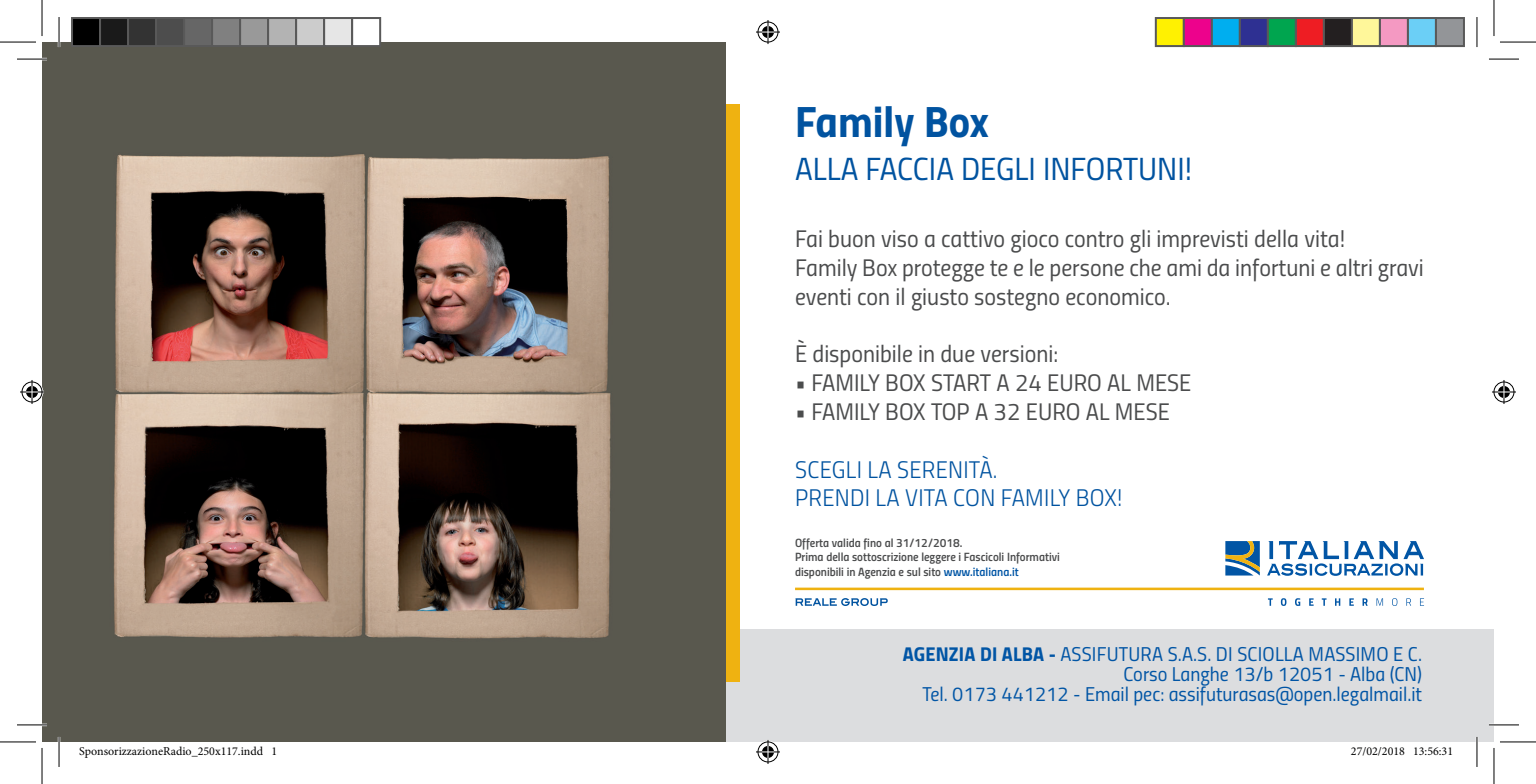
<style>
.page{position:relative;width:1536px;height:784px;background:#fff}
.page>*{position:absolute;margin:0;border:0;box-sizing:border-box;transform-origin:0 0}
.t1{font:44px "Titillium Bold Upright";color:#0153a0}
.t2{font:32px "Titillium Regular Upright";color:#0153a0}
.t3{font:24px/28.8px "Titillium Regular Upright";color:#4b4c4d}
.t4{font:24px "Titillium Light Upright";letter-spacing:.01em;color:#0153a0}
.t5{font:20px "Titillium Regular Upright";color:#0155a5}
.t6{font:12px "Titillium Semibold Upright";color:#4b4c4d}
.t7{font:12px "Minion Pro";color:#000}
.s1{color:#0155a5}
.s2{font-family:"Titillium Bold Upright"}
</style>
<div class="page">
<div style="left:618px;top:628px;width:875px;height:113px;background:#dcdddf"></div>
<hr style="left:795px;top:587px;width:628px;height:2px;background:#efb211">
<svg style="left:1225px;top:541px;width:34px;height:34px"></svg>
<svg style="left:1267px;top:541px;width:156px;height:34px"></svg>
<svg style="left:795px;top:598px;width:92px;height:7px"></svg>
<svg style="left:1268px;top:598px;width:155px;height:7px"></svg>
<div style="left:725px;top:104px;width:14px;height:577px;background:#efb211"></div>
<img style="left:42px;top:42px;width:683px;height:699px">
<hr style="left:17px;top:58px;width:30px;height:2px;background:#fff">
<hr style="left:17px;top:723px;width:30px;height:2px;background:#fff">
<hr style="left:1488px;top:723px;width:30px;height:2px;background:#fff">
<hr style="left:58px;top:17px;width:2px;height:30px;background:#fff">
<hr style="left:58px;top:736px;width:2px;height:30px;background:#fff">
<hr style="left:1475px;top:736px;width:3px;height:30px;background:#fff">
<hr style="left:17px;top:59px;width:30px;height:1px;background:#000">
<hr style="left:1488px;top:59px;width:30px;height:1px;background:#000">
<hr style="left:17px;top:724px;width:30px;height:1px;background:#000">
<hr style="left:1488px;top:724px;width:30px;height:1px;background:#000">
<hr style="left:59px;top:17px;width:1px;height:30px;background:#000">
<hr style="left:59px;top:736px;width:1px;height:30px;background:#000">
<hr style="left:1476px;top:17px;width:1px;height:30px;background:#000">
<hr style="left:1476px;top:736px;width:1px;height:30px;background:#000">
<hr style="left:0;top:42px;width:36px;height:1px;background:#000">
<hr style="left:1499px;top:42px;width:36px;height:1px;background:#000">
<hr style="left:0;top:741px;width:36px;height:1px;background:#000">
<hr style="left:1499px;top:741px;width:36px;height:1px;background:#000">
<hr style="left:42px;top:0;width:1px;height:36px;background:#000">
<hr style="left:42px;top:747px;width:1px;height:36px;background:#000">
<hr style="left:1493px;top:0;width:1px;height:36px;background:#000">
<hr style="left:1493px;top:747px;width:1px;height:36px;background:#000">
<svg style="left:756px;top:20px;width:24px;height:24px"></svg>
<svg style="left:756px;top:740px;width:24px;height:23px"></svg>
<svg style="left:20px;top:380px;width:24px;height:24px"></svg>
<svg style="left:1492px;top:380px;width:23px;height:24px"></svg>
<div style="left:72px;top:18px;width:28px;height:28px;background:#000"></div>
<div style="left:71px;top:17px;width:30px;height:30px;border:2px solid #595959"></div>
<div style="left:100px;top:18px;width:28px;height:28px;background:#1a1a1a"></div>
<div style="left:99px;top:17px;width:30px;height:30px;border:2px solid #595959"></div>
<div style="left:128px;top:18px;width:28px;height:28px;background:#333"></div>
<div style="left:127px;top:17px;width:30px;height:30px;border:2px solid #595959"></div>
<div style="left:156px;top:18px;width:28px;height:28px;background:#4d4d4d"></div>
<div style="left:155px;top:17px;width:30px;height:30px;border:2px solid #595959"></div>
<div style="left:184px;top:18px;width:28px;height:28px;background:#666"></div>
<div style="left:183px;top:17px;width:30px;height:30px;border:2px solid #595959"></div>
<div style="left:212px;top:18px;width:28px;height:28px;background:#808080"></div>
<div style="left:211px;top:17px;width:30px;height:30px;border:2px solid #595959"></div>
<div style="left:240px;top:18px;width:28px;height:28px;background:#999"></div>
<div style="left:239px;top:17px;width:30px;height:30px;border:2px solid #595959"></div>
<div style="left:268px;top:18px;width:28px;height:28px;background:#b3b3b3"></div>
<div style="left:267px;top:17px;width:30px;height:30px;border:2px solid #595959"></div>
<div style="left:296px;top:18px;width:28px;height:28px;background:#ccc"></div>
<div style="left:295px;top:17px;width:30px;height:30px;border:2px solid #595959"></div>
<div style="left:324px;top:18px;width:28px;height:28px;background:#e6e6e6"></div>
<div style="left:323px;top:17px;width:30px;height:30px;border:2px solid #595959"></div>
<div style="left:352px;top:18px;width:28px;height:28px;background:#fff"></div>
<div style="left:351px;top:17px;width:30px;height:30px;border:2px solid #595959"></div>
<div style="left:1155px;top:18px;width:28px;height:28px;background:#fff101"></div>
<div style="left:1154px;top:17px;width:30px;height:30px;border:2px solid #595959"></div>
<div style="left:1183px;top:18px;width:28px;height:28px;background:#ed028c"></div>
<div style="left:1182px;top:17px;width:30px;height:30px;border:2px solid #595959"></div>
<div style="left:1211px;top:18px;width:28px;height:28px;background:#00aeef"></div>
<div style="left:1210px;top:17px;width:30px;height:30px;border:2px solid #595959"></div>
<div style="left:1239px;top:18px;width:28px;height:28px;background:#2e3092"></div>
<div style="left:1238px;top:17px;width:30px;height:30px;border:2px solid #595959"></div>
<div style="left:1267px;top:18px;width:28px;height:28px;background:#00a54f"></div>
<div style="left:1266px;top:17px;width:30px;height:30px;border:2px solid #595959"></div>
<div style="left:1295px;top:18px;width:28px;height:28px;background:#ee1d23"></div>
<div style="left:1294px;top:17px;width:30px;height:30px;border:2px solid #595959"></div>
<div style="left:1323px;top:18px;width:28px;height:28px;background:#231f20"></div>
<div style="left:1322px;top:17px;width:30px;height:30px;border:2px solid #595959"></div>
<div style="left:1351px;top:18px;width:28px;height:28px;background:#fff79a"></div>
<div style="left:1350px;top:17px;width:30px;height:30px;border:2px solid #595959"></div>
<div style="left:1379px;top:18px;width:28px;height:28px;background:#f499c2"></div>
<div style="left:1378px;top:17px;width:30px;height:30px;border:2px solid #595959"></div>
<div style="left:1407px;top:18px;width:28px;height:28px;background:#6bcff6"></div>
<div style="left:1406px;top:17px;width:30px;height:30px;border:2px solid #595959"></div>
<div style="left:1435px;top:18px;width:28px;height:28px;background:#939598"></div>
<div style="left:1434px;top:17px;width:30px;height:30px;border:2px solid #595959"></div>
<p class="t1" style="left:795px;top:87px;width:195px">Family Box</p>
<p class="t2" style="left:795px;top:145px;width:398px">ALLA FACCIA DEGLI INFORTUNI!</p>
<p class="t3" style="left:795px;top:223px;width:551px">Fai buon viso a cattivo gioco contro gli imprevisti della vita!</p>
<p class="t3" style="left:795px;top:251px;width:630px">Family Box protegge te e le persone che ami da infortuni e altri gravi eventi con il giusto sostegno economico.</p>
<p class="t3" style="left:795px;top:338px;width:265px">È disponibile in due versioni:</p>
<p class="t3" style="left:795px;top:367px;width:398px">• FAMILY BOX START A 24 EURO AL MESE</p>
<p class="t3" style="left:795px;top:395px;width:376px">• FAMILY BOX TOP A 32 EURO AL MESE</p>
<p class="t4" style="left:795px;top:451px;width:204px">SCEGLI LA SERENITÀ.</p>
<p class="t4" style="left:795px;top:480px;width:329px">PRENDI LA VITA CON FAMILY BOX!</p>
<p class="t6" style="left:795px;top:533px;width:169px">Offerta valida fino al 31/12/2018.</p>
<p class="t6" style="left:795px;top:547px;width:266px">Prima della sottoscrizione leggere i Fascicoli Informativi</p>
<p class="t6" style="left:795px;top:562px;width:225px">disponibili in Agenzia e sul sito <span class="s1">www.italiana.it</span></p>
<p class="t5" style="left:902px;top:638px;width:521px"><span class="s2">AGENZIA DI ALBA -</span> ASSIFUTURA S.A.S. DI SCIOLLA MASSIMO E C.</p>
<p class="t5" style="left:1123px;top:658px;width:300px">Corso Langhe 13/b 12051 - Alba (CN)</p>
<p class="t5" style="left:922px;top:678px;width:501px">Tel. 0173 441212 - Email pec: assifuturasas@open.legalmail.it</p>
<p class="t7" style="left:79px;top:742px;width:199px">SponsorizzazioneRadio_250x117.indd 1</p>
<p class="t7" style="left:1350px;top:742px;width:104px">27/02/2018 13:56:31</p>
</div>
